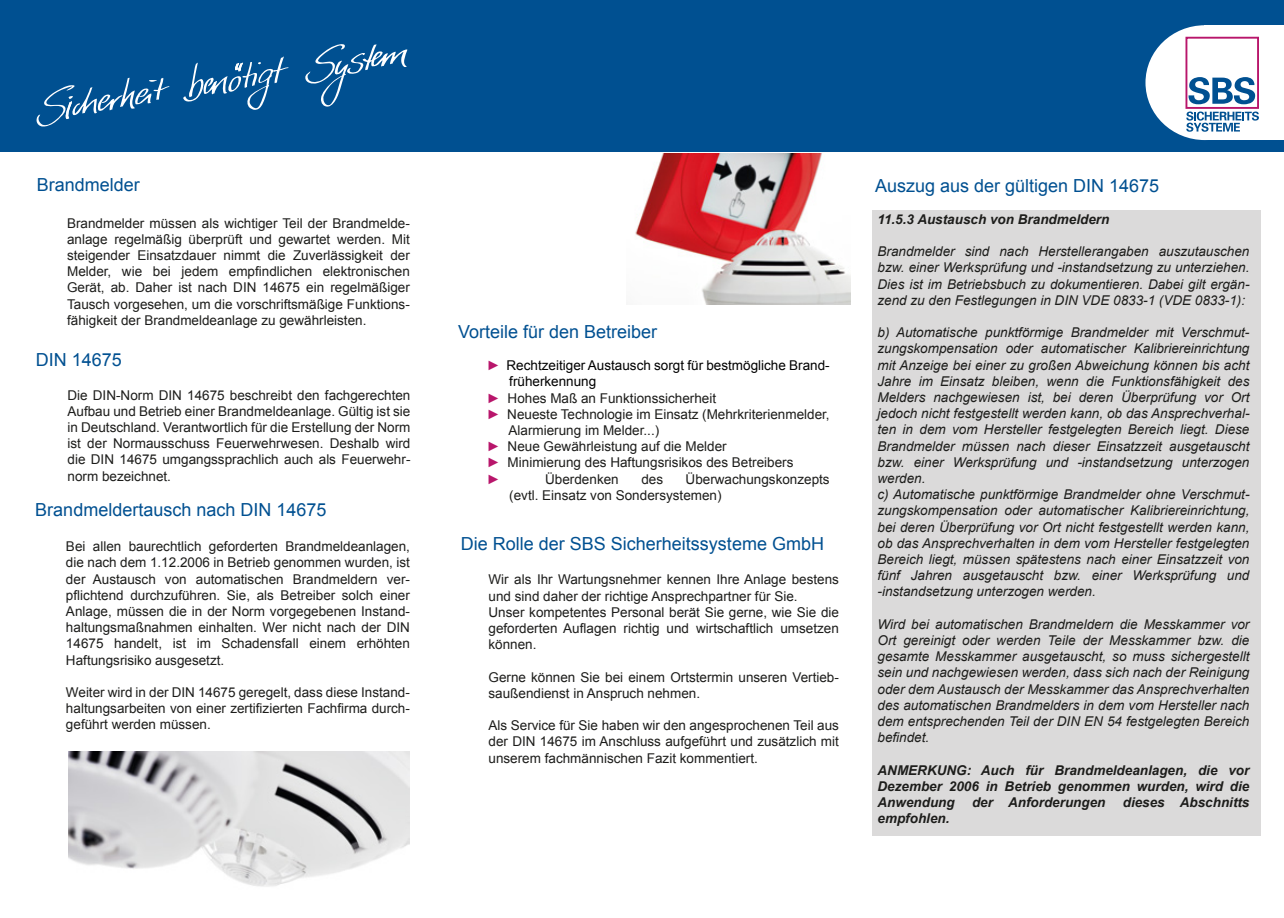
<style>
.page{position:relative;width:1284px;height:918px;background:#fff}
.page>*{position:absolute;margin:0;border:0;box-sizing:border-box;transform-origin:0 0}
.t1{font:18px "Arial";color:#005091}
.t2{font:13.5px/16.2px "Arial";color:#1d1d1b;text-align:justify}
.t3{font:italic 13.5px/16.2px "Arial";color:#1d1d1b;text-align:justify}
.t4{font:italic 700 13.5px/16.2px "Arial";color:#1d1d1b;text-align:justify}
.t5{font:13.5px "Arial";color:#000}
.t6{font:13.5px "Arial";color:#b8166b}
.s1{color:#b8166b}
</style>
<div class="page">
<img style="left:635px;top:153px;width:215px;height:151px">
<div style="left:872px;top:210px;width:388px;height:626px;background:#dbdada"></div>
<div style="left:0;top:0;width:1283px;height:151px;background:#005091"></div>
<svg style="left:305px;top:44px;width:102px;height:63px"></svg>
<svg style="left:183px;top:57px;width:106px;height:53px"></svg>
<svg style="left:37px;top:77px;width:133px;height:49px"></svg>
<div style="left:1204px;top:25px;width:80px;height:115px;background:#fff"></div>
<div style="left:1145px;top:25px;width:119px;height:115px;background:#fff;border-radius:50%"></div>
<div style="left:1185px;top:37px;width:74px;height:72px;border:2px solid #b8166b"></div>
<svg style="left:1189px;top:77px;width:66px;height:27px"></svg>
<svg style="left:1186px;top:112px;width:73px;height:20px"></svg>
<img style="left:68px;top:752px;width:341px;height:135px">
<h1 class="t1" style="left:37px;top:173px;width:105px">Brandmelder</h1>
<h1 class="t1" style="left:875px;top:173px;width:286px">Auszug aus der gültigen DIN 14675</h1>
<p class="t2" style="left:67px;top:215px;width:344px">Brandmelder müssen als wichtiger Teil der Brandmelde&shy;anlage regelmäßig überprüft und gewartet werden. Mit steigender Einsatzdauer nimmt die Zuverlässigkeit der Melder, wie bei jedem empfindlichen elektronischen Gerät, ab. Daher ist nach DIN 14675 ein regelmäßiger Tausch vorgesehen, um die vorschriftsmäßige Funktions&shy;fähigkeit der Brandmeldeanlage zu gewährleisten.</p>
<h1 class="t1" style="left:36px;top:348px;width:88px">DIN 14675</h1>
<p class="t2" style="left:68px;top:387px;width:344px">Die DIN-Norm DIN 14675 beschreibt den fachgerechten Aufbau und Betrieb einer Brandmeldeanlage. Gültig ist sie in Deutschland. Verantwortlich für die Erstellung der Norm ist der Normausschuss Feuerwehrwesen. Deshalb wird die DIN 14675 umgangssprachlich auch als Feuerwehr&shy;norm bezeichnet.</p>
<h1 class="t1" style="left:35px;top:497px;width:293px">Brandmeldertausch nach DIN 14675</h1>
<p class="t2" style="left:66px;top:538px;width:346px">Bei allen baurechtlich geforderten Brandmeldeanlagen, die nach dem 1.12.2006 in Betrieb genommen wurden, ist der Austausch von automatischen Brandmeldern ver&shy;pflichtend durchzuführen. Sie, als Betreiber solch einer Anlage, müssen die in der Norm vorgegebenen Instand&shy;haltungsmaßnahmen einhalten. Wer nicht nach der DIN 14675 handelt, ist im Schadensfall einem erhöhten Haftungsrisiko ausgesetzt.</p>
<p class="t2" style="left:66px;top:684px;width:345px">Weiter wird in der DIN 14675 geregelt, dass diese Instand&shy;haltungsarbeiten von einer zertifizierten Fachfirma durch&shy;geführt werden müssen.</p>
<h1 class="t1" style="left:458px;top:320px;width:201px">Vorteile für den Betreiber</h1>
<p class="t5" style="left:487px;top:357px;width:345px"><span class="s1">►</span> Rechtzeitiger Austausch sorgt für bestmögliche Brand-</p>
<p class="t5" style="left:509px;top:373px;width:89px">früherkennung</p>
<p class="t2" style="left:487px;top:390px;width:231px"><span class="s1">►</span> Hohes Maß an Funktionssicherheit</p>
<p class="t2" style="left:487px;top:406px;width:344px"><span class="s1">►</span> Neueste Technologie im Einsatz (Mehrkriterienmelder,</p>
<p class="t2" style="left:509px;top:422px;width:152px">Alarmierung im Melder...)</p>
<p class="t2" style="left:487px;top:438px;width:241px"><span class="s1">►</span> Neue Gewährleistung auf die Melder</p>
<p class="t2" style="left:487px;top:455px;width:308px"><span class="s1">►</span> Minimierung des Haftungsrisikos des Betreibers</p>
<p class="t6" style="left:487px;top:470px;width:15px">►</p>
<p class="t2" style="left:545px;top:471px;width:75px">Überdenken</p>
<p class="t2" style="left:641px;top:471px;width:23px">des</p>
<p class="t2" style="left:509px;top:471px;width:322px;text-indent:176px">Überwachungskonzepts (evtl. Einsatz von Sondersystemen)</p>
<h1 class="t1" style="left:461px;top:532px;width:365px">Die Rolle der SBS Sicherheitssysteme GmbH</h1>
<p class="t2" style="left:489px;top:572px;width:352px;text-align:left">Wir als Ihr Wartungsnehmer kennen Ihre Anlage bestens und sind daher der richtige Ansprechpartner für Sie.<br>Unser kompetentes Personal berät Sie gerne, wie Sie die geforderten Auflagen richtig und wirtschaftlich umsetzen können.</p>
<p class="t2" style="left:489px;top:669px;width:352px">Gerne können Sie bei einem Ortstermin unseren Vertieb&shy;saußendienst in Anspruch nehmen.</p>
<p class="t2" style="left:489px;top:718px;width:352px">Als Service für Sie haben wir den angesprochenen Teil aus der DIN 14675 im Anschluss aufgeführt und zusätzlich mit unserem fachmännischen Fazit kommentiert.</p>
<p class="t4" style="left:878px;top:211px;width:233px">11.5.3 Austausch von Brandmeldern</p>
<p class="t3" style="left:878px;top:244px;width:373px">Brandmelder sind nach Herstellerangaben auszutauschen bzw. einer Werksprüfung und -instandsetzung zu unterziehen.<br>Dies ist im Betriebsbuch zu dokumentieren. Dabei gilt ergän&shy;zend zu den Festlegungen in DIN VDE 0833-1 (VDE 0833-1):</p>
<p class="t3" style="left:878px;top:325px;width:373px;text-align:left">b) Automatische punktförmige Brandmelder mit Verschmut&shy;zungskompensation oder automatischer Kalibriereinrichtung mit Anzeige bei einer zu großen Abweichung können bis acht Jahre im Einsatz bleiben, wenn die Funktionsfähigkeit des Melders nachgewiesen ist, bei deren Überprüfung vor Ort jedoch nicht festgestellt werden kann, ob das Ansprechverhal&shy;ten in dem vom Hersteller festgelegten Bereich liegt. Diese Brandmelder müssen nach dieser Einsatzzeit ausgetauscht bzw. einer Werksprüfung und -instandsetzung unterzogen werden.<br>c) Automatische punktförmige Brandmelder ohne Verschmut&shy;zungskompensation oder automatischer Kalibriereinrichtung, bei deren Überprüfung vor Ort nicht festgestellt werden kann, ob das Ansprechverhalten in dem vom Hersteller festgelegten Bereich liegt, müssen spätestens nach einer Einsatzzeit von fünf Jahren ausgetauscht bzw. einer Werksprüfung und -instandsetzung unterzogen werden.</p>
<p class="t3" style="left:878px;top:616px;width:373px">Wird bei automatischen Brandmeldern die Messkammer vor Ort gereinigt oder werden Teile der Messkammer bzw. die gesamte Messkammer ausgetauscht, so muss sichergestellt sein und nachgewiesen werden, dass sich nach der Reinigung oder dem Austausch der Messkammer das Ansprechverhalten des automatischen Brandmelders in dem vom Hersteller nach dem entsprechenden Teil der DIN EN 54 festgelegten Bereich befindet.</p>
<p class="t4" style="left:878px;top:762px;width:373px">ANMERKUNG: Auch für Brandmeldeanlagen, die vor Dezember 2006 in Betrieb genommen wurden, wird die Anwendung</p>
<p class="t4" style="left:972px;top:795px;width:135px">der Anforderungen</p>
<p class="t4" style="left:1123px;top:795px;width:128px">dieses Abschnitts</p>
<p class="t4" style="left:878px;top:811px;width:74px">empfohlen.</p>
</div>
